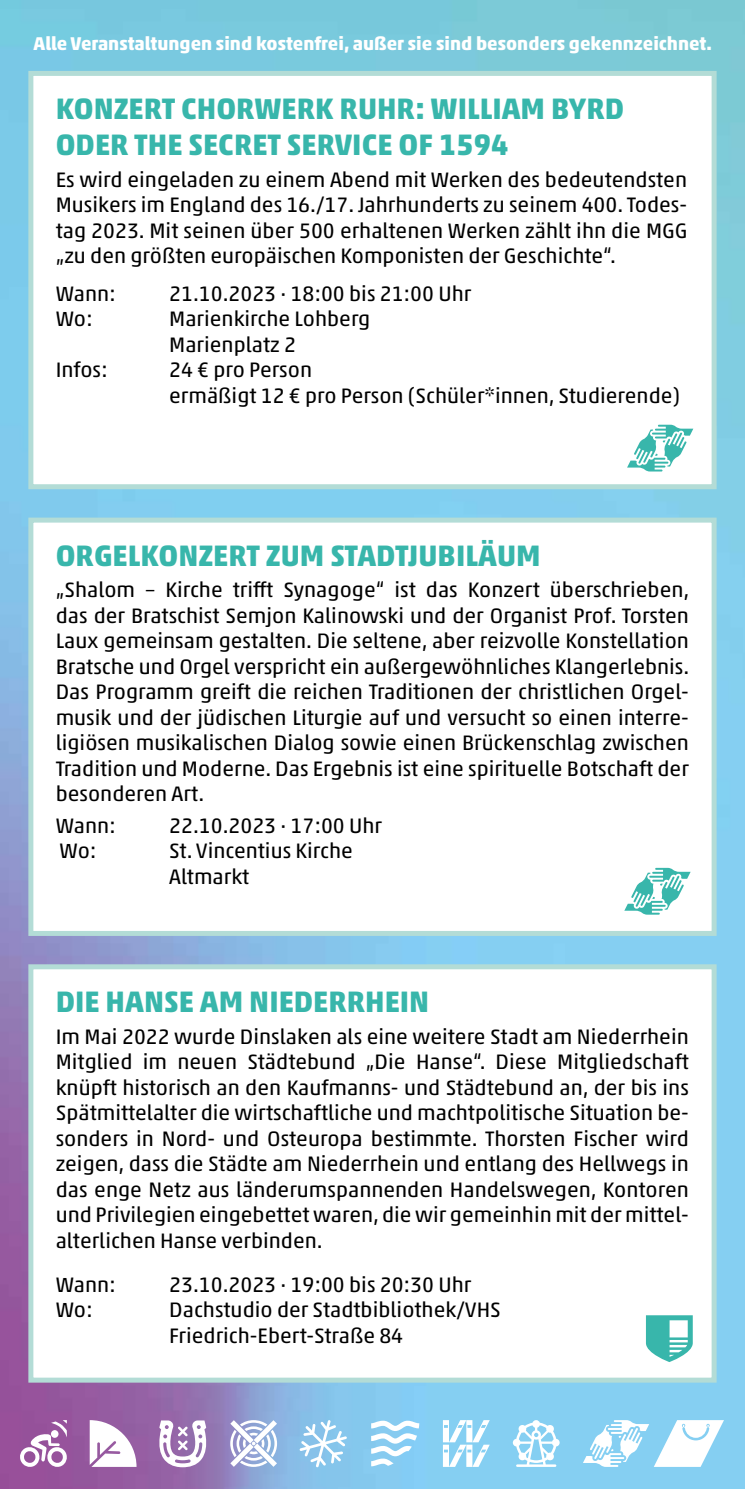
<style>
.page{position:relative;width:745px;height:1489px;background:#fff}
.page>*{position:absolute;margin:0;border:0;box-sizing:border-box;transform-origin:0 0}
.t1{font:700 30px/36px "Akko Pro";color:#38b6ab}
.t2{font:21.25px/25.5px "Akko Pro";color:#000}
.t3{font:700 18.75px "Akko Pro";color:#fff}
</style>
<div class="page">
<img style="left:0;top:0;width:744px;height:1488px">
<svg style="left:90px;top:1419px;width:46px;height:47px"></svg>
<svg style="left:230px;top:1419px;width:47px;height:47px"></svg>
<svg style="left:299px;top:1419px;width:48px;height:48px"></svg>
<svg style="left:371px;top:1420px;width:48px;height:46px"></svg>
<svg style="left:19px;top:1419px;width:49px;height:48px"></svg>
<svg style="left:158px;top:1420px;width:49px;height:46px"></svg>
<div style="left:442px;top:1419px;width:6px;height:23px;background:#8ed2f3"></div>
<div style="left:442px;top:1444px;width:6px;height:22px;background:#8ed2f3"></div>
<svg style="left:443px;top:1419px;width:46px;height:47px"></svg>
<svg style="left:512px;top:1419px;width:47px;height:47px"></svg>
<svg style="left:582px;top:1419px;width:141px;height:47px"></svg>
<div style="left:28px;top:71px;width:688px;height:418px;background:#fff;border:5px solid #b3dcd6"></div>
<div style="left:28px;top:517px;width:688px;height:418px;background:#fff;border:5px solid #b3dcd6"></div>
<div style="left:28px;top:964px;width:688px;height:418px;background:#fff;border:5px solid #b3dcd6"></div>
<svg style="left:645px;top:1315px;width:47px;height:46px"></svg>
<svg style="left:627px;top:424px;width:66px;height:47px"></svg>
<svg style="left:624px;top:867px;width:66px;height:47px"></svg>
<p class="t3" style="left:34px;top:31px;width:679px">Alle Veranstaltungen sind kostenfrei, außer sie sind besonders gekennzeichnet.</p>
<h1 class="t1" style="left:56px;top:90px;width:569px">KONZERT CHORWERK RUHR: WILLIAM BYRD<br>ODER THE SECRET SERVICE OF 1594</h1>
<p class="t2" style="left:56px;top:166px;width:632px;text-align:justify">Es wird eingeladen zu einem Abend mit Werken des bedeutendsten Musikers im England des 16./17. Jahrhunderts zu seinem 400. Todes&shy;tag 2023. Mit seinen über 500 erhaltenen Werken zählt ihn die MGG „zu den größten europäischen Komponisten der Geschichte“.</p>
<p class="t2" style="left:56px;top:280px;width:62px">Wann:</p>
<p class="t2" style="left:169px;top:280px;width:303px">21.10.2023 · 18:00 bis 21:00 Uhr</p>
<p class="t2" style="left:56px;top:306px;width:38px">Wo:</p>
<p class="t2" style="left:169px;top:306px;width:202px">Marienkirche Lohberg<br>Marienplatz 2</p>
<p class="t2" style="left:56px;top:357px;width:54px">Infos:</p>
<p class="t2" style="left:169px;top:357px;width:512px">24 € pro Person<br>ermäßigt 12 € pro Person (Schüler*innen, Studierende)</p>
<h1 class="t1" style="left:56px;top:537px;width:486px">ORGELKONZERT ZUM STADTJUBILÄUM</h1>
<p class="t2" style="left:56px;top:577px;width:634px;text-align:justify">„Shalom – Kirche trifft Synagoge“ ist das Konzert überschrieben, das der Bratschist Semjon Kalinowski und der Organist Prof. Torsten Laux gemeinsam gestalten. Die seltene, aber reizvolle Konstellation Bratsche und Orgel verspricht ein außergewöhnliches Klangerlebnis.<br>Das Programm greift die reichen Traditionen der christlichen Orgel&shy;musik und der jüdischen Liturgie auf und versucht so einen interre&shy;ligiösen musikalischen Dialog sowie einen Brückenschlag zwischen Tradition und Moderne. Das Ergebnis ist eine spirituelle Botschaft der besonderen Art.</p>
<p class="t2" style="left:56px;top:812px;width:62px">Wann:</p>
<p class="t2" style="left:169px;top:812px;width:214px">22.10.2023 · 17:00 Uhr</p>
<p class="t2" style="left:59px;top:838px;width:38px">Wo:</p>
<p class="t2" style="left:169px;top:838px;width:185px">St. Vincentius Kirche<br>Altmarkt</p>
<h1 class="t1" style="left:56px;top:983px;width:375px">DIE HANSE AM NIEDERRHEIN</h1>
<p class="t2" style="left:56px;top:1023px;width:634px;text-align:justify">Im Mai 2022 wurde Dinslaken als eine weitere Stadt am Niederrhein Mitglied im neuen Städtebund „Die Hanse“. Diese Mitgliedschaft knüpft historisch an den Kaufmanns- und Städtebund an, der bis ins Spätmittelalter die wirtschaftliche und machtpolitische Situation be&shy;sonders in Nord- und Osteuropa bestimmte. Thorsten Fischer wird zeigen, dass die Städte am Niederrhein und entlang des Hellwegs in das enge Netz aus länderumspannenden Handelswegen, Kontoren und Privilegien eingebettet waren, die wir gemeinhin mit der mittel&shy;alterlichen Hanse verbinden.</p>
<p class="t2" style="left:56px;top:1271px;width:62px">Wann:</p>
<p class="t2" style="left:169px;top:1271px;width:303px">23.10.2023 · 19:00 bis 20:30 Uhr</p>
<p class="t2" style="left:56px;top:1296px;width:38px">Wo:</p>
<p class="t2" style="left:169px;top:1296px;width:333px">Dachstudio der Stadtbibliothek/VHS<br>Friedrich-Ebert-Straße 84</p>
</div>
